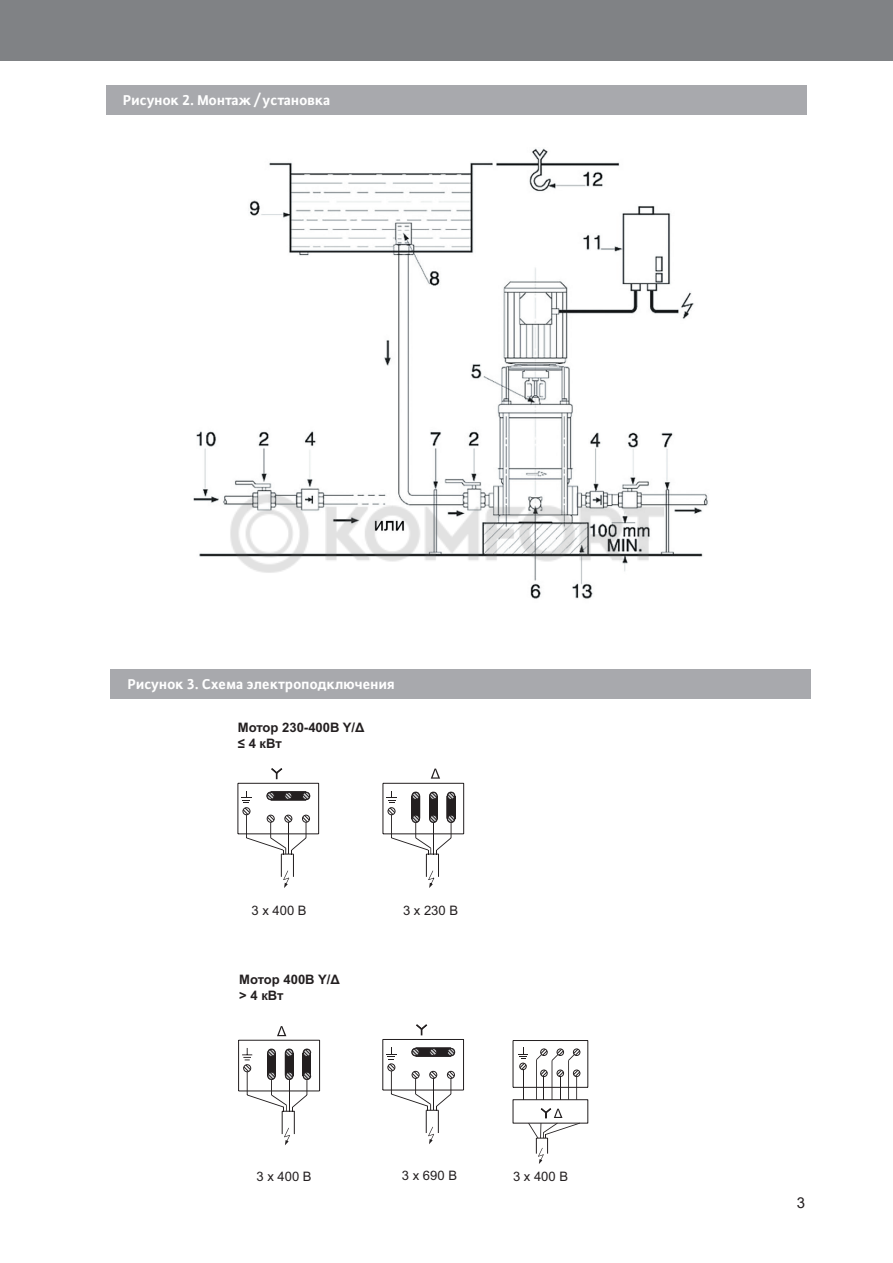
<style>
.page{position:relative;width:893px;height:1263px;background:#fff}
.page>*{position:absolute;margin:0;border:0;box-sizing:border-box;transform-origin:0 0}
.t1{font:700 15px "WILO Plus Global";color:#fff}
.t2{font:15px "Arial";color:#231f20}
.t3{font:700 13.05px/15.6px "Arial";color:#231f20}
.t4{font:13.05px "Arial";color:#231f20}
</style>
<div class="page">
<div style="left:0;top:0;width:893px;height:61px;background:#808285"></div>
<div style="left:106px;top:85px;width:700px;height:30px;background:#a8a9ad"></div>
<img style="left:193px;top:148px;width:515px;height:451px">
<div style="left:111px;top:669px;width:700px;height:29px;background:#a8a9ad"></div>
<hr style="left:318px;top:783px;width:1px;height:51px;background:#231f20">
<hr style="left:238px;top:783px;width:81px;height:1px;background:#231f20">
<hr style="left:238px;top:783px;width:1px;height:51px;background:#231f20">
<hr style="left:238px;top:833px;width:81px;height:1px;background:#231f20">
<hr style="left:463px;top:783px;width:1px;height:51px;background:#231f20">
<hr style="left:383px;top:783px;width:81px;height:1px;background:#231f20">
<hr style="left:383px;top:783px;width:1px;height:51px;background:#231f20">
<hr style="left:383px;top:833px;width:81px;height:1px;background:#231f20">
<svg style="left:431px;top:768px;width:9px;height:11px"></svg>
<svg style="left:271px;top:768px;width:11px;height:11px"></svg>
<svg style="left:241px;top:791px;width:69px;height:97px"></svg>
<svg style="left:386px;top:791px;width:70px;height:97px"></svg>
<svg style="left:277px;top:1026px;width:9px;height:10px"></svg>
<hr style="left:513px;top:1040px;width:1px;height:47px;background:#231f20">
<hr style="left:513px;top:1040px;width:75px;height:1px;background:#231f20">
<hr style="left:588px;top:1040px;width:1px;height:47px;background:#231f20">
<hr style="left:513px;top:1087px;width:75px;height:1px;background:#231f20">
<hr style="left:319px;top:1040px;width:1px;height:51px;background:#231f20">
<hr style="left:239px;top:1040px;width:81px;height:1px;background:#231f20">
<hr style="left:238px;top:1040px;width:1px;height:51px;background:#231f20">
<hr style="left:239px;top:1091px;width:81px;height:1px;background:#231f20">
<svg style="left:242px;top:1048px;width:69px;height:97px"></svg>
<svg style="left:518px;top:1048px;width:62px;height:116px"></svg>
<hr style="left:463px;top:1039px;width:1px;height:51px;background:#231f20">
<hr style="left:383px;top:1039px;width:80px;height:1px;background:#231f20">
<hr style="left:383px;top:1039px;width:1px;height:51px;background:#231f20">
<hr style="left:383px;top:1090px;width:80px;height:1px;background:#231f20">
<svg style="left:416px;top:1024px;width:11px;height:11px"></svg>
<svg style="left:386px;top:1047px;width:69px;height:97px"></svg>
<img style="left:223px;top:485px;width:447px;height:98px">
<p class="t1" style="left:123px;top:91px;width:209px">Рисунок 2. Монтаж / установка</p>
<p class="t1" style="left:128px;top:675px;width:268px">Рисунок 3. Схема электроподключения</p>
<p class="t3" style="left:238px;top:720px;width:128px">Мотор 230-400В Y/Δ ≤ 4 кВт</p>
<p class="t4" style="left:252px;top:902px;width:57px">3 x 400 В</p>
<p class="t4" style="left:403px;top:902px;width:57px">3 x 230 В</p>
<p class="t3" style="left:239px;top:972px;width:102px">Мотор 400В Y/Δ &gt; 4 кВт</p>
<p class="t4" style="left:256px;top:1167px;width:57px">3 x 400 В</p>
<p class="t4" style="left:402px;top:1167px;width:57px">3 x 690 В</p>
<p class="t4" style="left:513px;top:1167px;width:57px">3 x 400 В</p>
<p class="t2" style="left:797px;top:1192px;width:10px">3</p>
</div>
